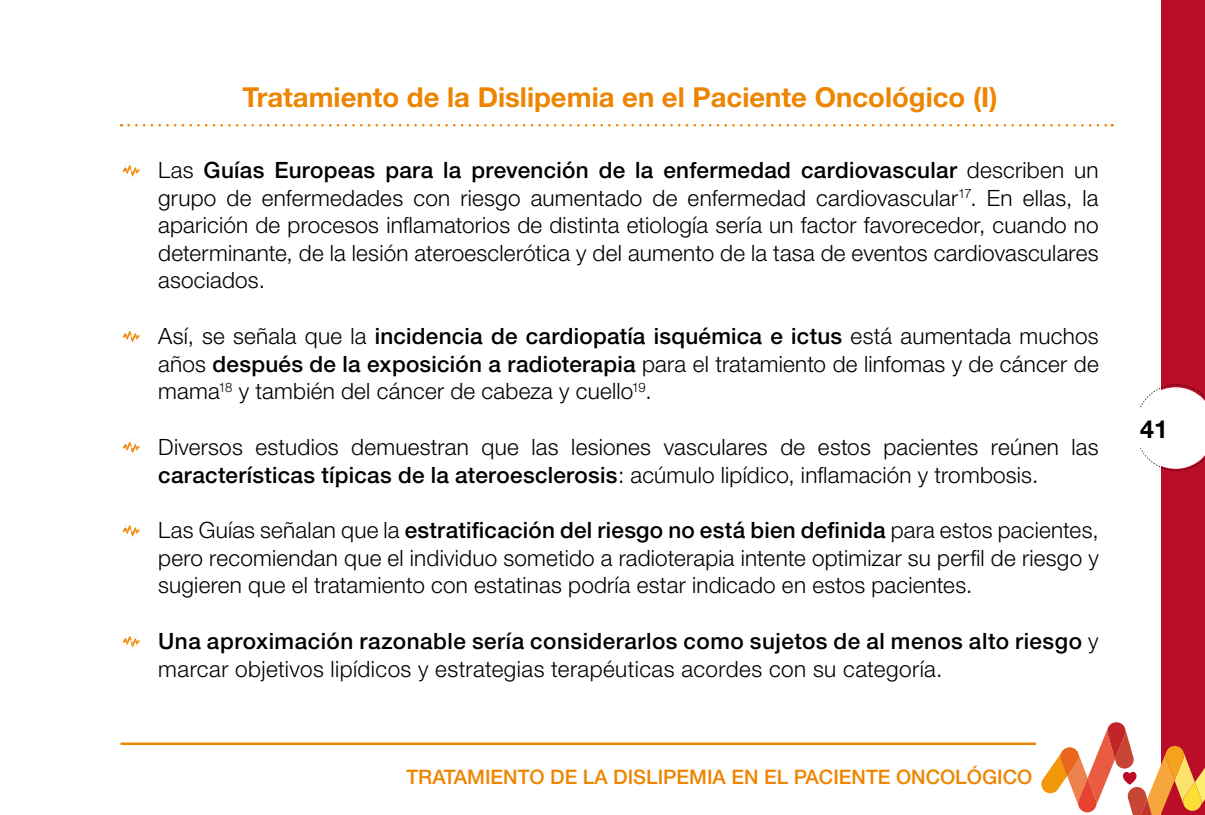
<style>
.page{position:relative;width:1205px;height:815px;background:#fff}
.page>*{position:absolute;margin:0;border:0;box-sizing:border-box;transform-origin:0 0}
.t1{font:700 27.5px "Helvetica Neue";color:#ee8500}
.t2{font:700 25px "Helvetica Neue";color:#000}
.t3{font:300 22.5px/27.5px "Helvetica Neue";letter-spacing:.01em;color:#000;text-align:justify}
.t4{font:500 22.5px/27.5px "Helvetica Neue";letter-spacing:.02em;color:#000}
.t5{font:500 20px "Helvetica Neue";color:#ee8500}
.s1{font-weight:500}
.s2{font-weight:300}
</style>
<div class="page">
<div style="left:1161px;top:0;width:44px;height:815px;background:#bb0c28"></div>
<svg style="left:1140px;top:384px;width:65px;height:87px"></svg>
<svg style="left:1041px;top:722px;width:164px;height:93px"></svg>
<hr style="left:120px;top:742px;width:916px;height:3px;background:#ee8500">
<svg style="left:129px;top:124px;width:983px;height:3px"></svg>
<svg style="left:123px;top:162px;width:17px;height:16px"></svg>
<svg style="left:123px;top:328px;width:17px;height:16px"></svg>
<svg style="left:123px;top:439px;width:17px;height:16px"></svg>
<svg style="left:123px;top:522px;width:17px;height:16px"></svg>
<svg style="left:123px;top:633px;width:17px;height:16px"></svg>
<p class="t1" style="left:242px;top:80px;width:756px">Tratamiento de la Dislipemia en el Paciente Oncológico (I)</p>
<p class="t3" style="left:158px;top:156px;width:942px">Las <span class="s1">Guías Europeas para la prevención de la enfermedad cardiovascular</span> describen un grupo de enfermedades con riesgo aumentado de enfermedad cardiovascular<sup>17</sup>. En ellas, la aparición de procesos inflamatorios de distinta etiología sería un factor favorecedor, cuando no determinante, de la lesión ateroesclerótica y del aumento de la tasa de eventos cardiovasculares asociados.</p>
<p class="t3" style="left:158px;top:322px;width:942px">Así, se señala que la <span class="s1">incidencia de cardiopatía isquémica e ictus</span> está aumentada muchos años <span class="s1">después de la exposición a radioterapia</span> para el tratamiento de linfomas y de cáncer de mama<sup>18</sup> y también del cáncer de cabeza y cuello<sup>19</sup>.</p>
<p class="t3" style="left:158px;top:433px;width:942px">Diversos estudios demuestran que las lesiones vasculares de estos pacientes reúnen las <span class="s1">características típicas de la ateroesclerosis</span>: acúmulo lipídico, inflamación y trombosis.</p>
<p class="t3" style="left:158px;top:516px;width:942px">Las Guías señalan que la <span class="s1">estratificación del riesgo no está bien definida</span> para estos pacientes, pero recomiendan que el individuo sometido a radioterapia intente optimizar su perfil de riesgo y sugieren que el tratamiento con estatinas podría estar indicado en estos pacientes.</p>
<p class="t4" style="left:158px;top:627px;width:942px">Una aproximación razonable sería considerarlos como sujetos de al menos alto riesgo <span class="s2">y marcar objetivos lipídicos y estrategias terapéuticas acordes con su categoría.</span></p>
<p class="t5" style="left:406px;top:764px;width:627px">TRATAMIENTO DE LA DISLIPEMIA EN EL PACIENTE ONCOLÓGICO</p>
<p class="t2" style="left:1140px;top:413px;width:29px">41</p>
</div>
